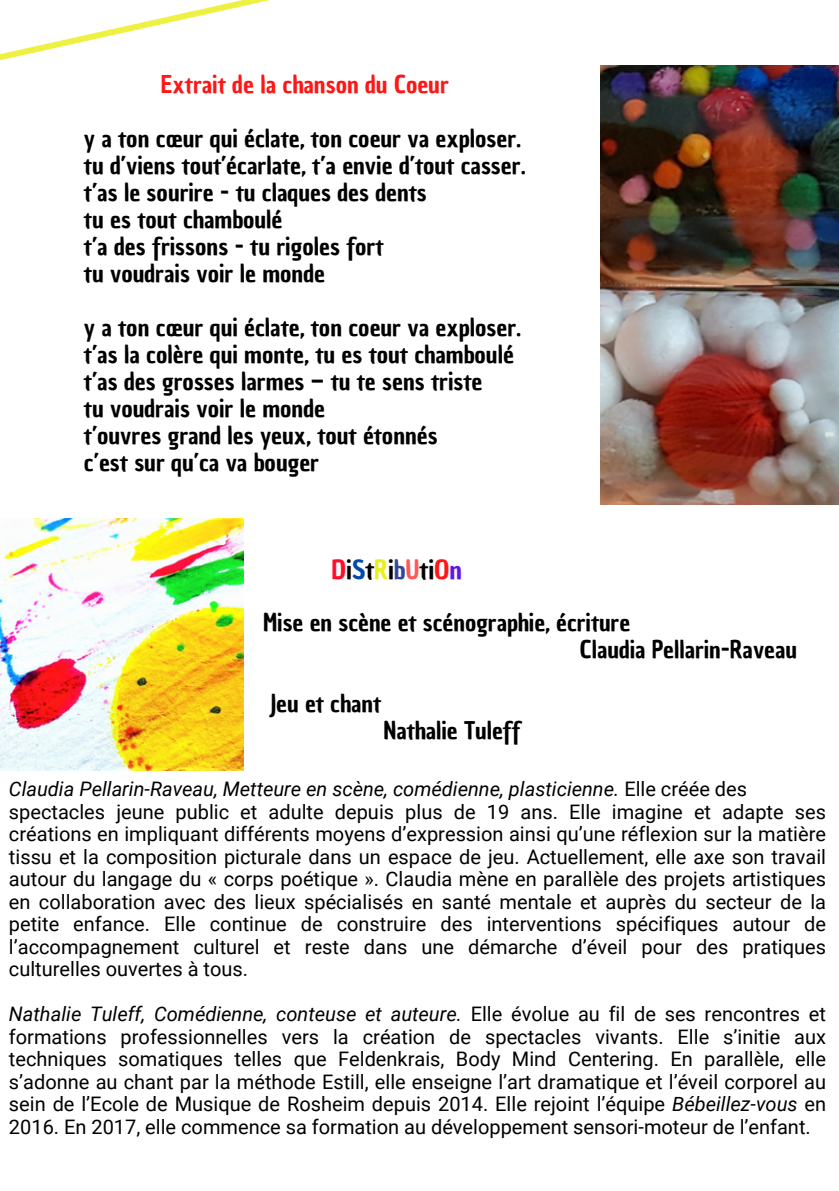
<style>
.page{position:relative;width:839px;height:1191px;background:#fff}
.page>*{position:absolute;margin:0;border:0;box-sizing:border-box;transform-origin:0 0}
.t1{font:25.8px "Chau Philomene One";color:#000}
.t2{font:24px "Chau Philomene One";color:#000}
.t3{font:24px "Chau Philomene One";color:#ff1616}
.t4{font:23.8px "Chau Philomene One";color:#000}
.t5{font:20px/22.4px "Roboto";color:#000;text-align:justify}
.t6{font:italic 20px "Roboto";color:#000}
.s1{color:#ff0e2a}
.s2{color:#004aad}
.s3{color:#ebef18}
.s4{color:#324698}
.s5{color:#ff5757}
.s6{color:#ff1616}
.s7{color:#5e17eb}
.s8{font-style:normal}
.s9{font-style:italic}
</style>
<div class="page">
<img style="left:0;top:518px;width:243px;height:252px">
<img style="left:600px;top:65px;width:238px;height:440px">
<svg style="left:0;top:0;width:270px;height:61px"></svg>
<p class="t3" style="left:161px;top:69px;width:289px">Extrait de la chanson du Coeur</p>
<p class="t2" style="left:84px;top:123px;width:439px">y a ton cœur qui éclate, ton coeur va exploser.</p>
<p class="t2" style="left:84px;top:150px;width:443px">tu d’viens tout’écarlate, t’a envie d’tout casser.</p>
<p class="t2" style="left:84px;top:177px;width:344px">t’as le sourire - tu claques des dents</p>
<p class="t2" style="left:84px;top:204px;width:200px">tu es tout chamboulé</p>
<p class="t2" style="left:84px;top:231px;width:301px">t’a des frissons - tu rigoles fort</p>
<p class="t2" style="left:84px;top:258px;width:243px">tu voudrais voir le monde</p>
<p class="t2" style="left:84px;top:312px;width:439px">y a ton cœur qui éclate, ton coeur va exploser.</p>
<p class="t2" style="left:84px;top:339px;width:431px">t’as la colère qui monte, tu es tout chamboulé</p>
<p class="t2" style="left:84px;top:366px;width:400px">t’as des grosses larmes – tu te sens triste</p>
<p class="t2" style="left:84px;top:393px;width:243px">tu voudrais voir le monde</p>
<p class="t2" style="left:84px;top:420px;width:355px">t’ouvres grand les yeux, tout étonnés</p>
<p class="t2" style="left:84px;top:447px;width:237px">c’est sur qu’ca va bouger</p>
<p class="t1" style="left:331px;top:552px;width:132px"><span class="s1">D</span>i<span class="s2">S</span>t<span class="s3">R</span>i<span class="s4">b</span><span class="s5">U</span>ti<span class="s6">O</span><span class="s7">n</span></p>
<p class="t4" style="left:263px;top:607px;width:368px">Mise en scène et scénographie, écriture</p>
<p class="t4" style="left:580px;top:634px;width:218px">Claudia Pellarin-Raveau</p>
<p class="t4" style="left:269px;top:688px;width:113px">Jeu et chant</p>
<p class="t4" style="left:383px;top:715px;width:139px">Nathalie Tuleff</p>
<p class="t6" style="left:9px;top:778px;width:739px">Claudia Pellarin-Raveau, Metteure en scène, comédienne, plasticienne. <span class="s8">Elle créée des</span></p>
<p class="t5" style="left:9px;top:801px;width:818px">spectacles jeune public et adulte depuis plus de 19 ans. Elle imagine et adapte ses créations en impliquant différents moyens d’expression ainsi qu’une réflexion sur la matière tissu et la composition picturale dans un espace de jeu. Actuellement, elle axe son travail autour du langage du « corps poétique ». Claudia mène en parallèle des projets artistiques en collaboration avec des lieux spécialisés en santé mentale et auprès du secteur de la petite enfance. Elle continue de construire des interventions spécifiques autour de l’accompagnement culturel et reste dans une démarche d’éveil pour des pratiques culturelles ouvertes à tous.</p>
<p class="t5" style="left:9px;top:1003px;width:818px"><span class="s9">Nathalie Tuleff, Comédienne, conteuse et auteure.</span> Elle évolue au fil de ses rencontres et formations professionnelles vers la création de spectacles vivants. Elle s’initie aux techniques somatiques telles que Feldenkrais, Body Mind Centering. En parallèle, elle s’adonne au chant par la méthode Estill, elle enseigne l’art dramatique et l’éveil corporel au sein de l’Ecole de Musique de Rosheim depuis 2014. Elle rejoint l’équipe <span class="s9">Bébeillez-vous</span> en 2016. En 2017, elle commence sa formation au développement sensori-moteur de l’enfant.</p>
</div>
